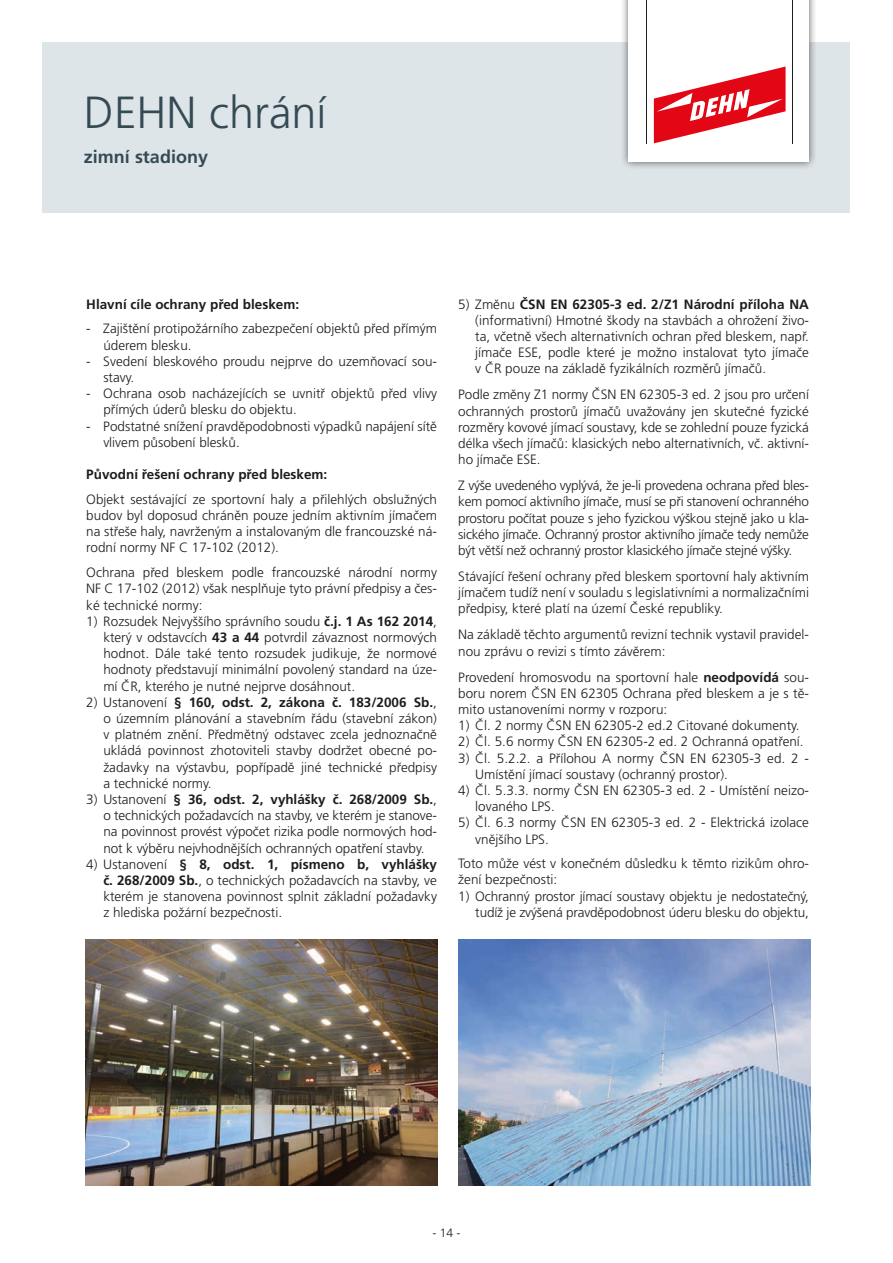
<style>
.page{position:relative;width:893px;height:1263px;background:#fff}
.page>*{position:absolute;margin:0;border:0;box-sizing:border-box;transform-origin:0 0}
.t1{font:300 45px "Frutiger CE";color:#354b54}
.t2{font:700 18px "Frutiger CE";color:#354b54}
.t3{font:300 13.5px/16.2px "Frutiger CE";color:#1d1d1b;text-align:justify}
.t4{font:700 13.5px "Frutiger CE";color:#1d1d1b}
.t5{font:300 12px "Frutiger CE";color:#1d1d1b}
.s1{font-weight:700}
</style>
<div class="page">
<div style="left:43px;top:43px;width:807px;height:170px;background:#dee5e9"></div>
<div style="left:620px;top:0;width:197px;height:170px;background:#1d1d1b;opacity:.65"></div>
<div style="left:628px;top:0;width:181px;height:162px;background:#fff"></div>
<svg style="left:654px;top:67px;width:132px;height:76px"></svg>
<hr style="left:646px;top:0;width:1px;height:143px;background:#1d1d1b">
<hr style="left:792px;top:0;width:1px;height:143px;background:#1d1d1b">
<img style="left:85px;top:940px;width:352px;height:245px">
<img style="left:458px;top:940px;width:352px;height:245px">
<h1 class="t1" style="left:84px;top:86px;width:244px">DEHN chrání</h1>
<h2 class="t2" style="left:84px;top:145px;width:126px">zimní stadiony</h2>
<p class="t4" style="left:86px;top:296px;width:214px">Hlavní cíle ochrany před bleskem:</p>
<p class="t3" style="left:103px;top:321px;width:335px;text-indent:-17px">- Zajištění protipožárního zabezpečení objektů před přímým úderem blesku.</p>
<p class="t3" style="left:103px;top:353px;width:335px;text-indent:-17px">- Svedení bleskového proudu nejprve do uzemňovací sou&shy;stavy.</p>
<p class="t3" style="left:103px;top:385px;width:335px;text-indent:-17px">- Ochrana osob nacházejících se uvnitř objektů před vlivy přímých úderů blesku do objektu.</p>
<p class="t3" style="left:103px;top:418px;width:335px;text-indent:-17px">- Podstatné snížení pravděpodobnosti výpadků napájení sítě vlivem působení blesků.</p>
<p class="t4" style="left:86px;top:466px;width:243px">Původní řešení ochrany před bleskem:</p>
<p class="t3" style="left:86px;top:491px;width:352px">Objekt sestávající ze sportovní haly a přilehlých obslužných budov byl doposud chráněn pouze jedním aktivním jímačem na střeše haly, navrženým a instalovaným dle francouzské ná&shy;rodní normy NF C 17-102 (2012).</p>
<p class="t3" style="left:86px;top:564px;width:352px">Ochrana před bleskem podle francouzské národní normy NF C 17-102 (2012) však nesplňuje tyto právní předpisy a čes&shy;ké technické normy:</p>
<p class="t3" style="left:103px;top:613px;width:335px;text-indent:-17px">1) Rozsudek Nejvyššího správního soudu <span class="s1">č.j. 1 As 162 2014</span>, který v odstavcích <span class="s1">43 a 44</span> potvrdil závaznost normových hodnot. Dále také tento rozsudek judikuje, že normové hodnoty představují minimální povolený standard na úze&shy;mí ČR, kterého je nutné nejprve dosáhnout.</p>
<p class="t3" style="left:103px;top:694px;width:335px;text-indent:-17px">2) Ustanovení <span class="s1">§ 160, odst. 2, zákona č. 183/2006 Sb.</span>, o územním plánování a stavebním řádu (stavební zákon) v platném znění. Předmětný odstavec zcela jednoznačně ukládá povinnost zhotoviteli stavby dodržet obecné po&shy;žadavky na výstavbu, popřípadě jiné technické předpisy a technické normy.</p>
<p class="t3" style="left:103px;top:791px;width:335px;text-indent:-17px">3) Ustanovení <span class="s1">§ 36, odst. 2, vyhlášky č. 268/2009 Sb.</span>, o technických požadavcích na stavby, ve kterém je stanove&shy;na povinnost provést výpočet rizika podle normových hod&shy;not k výběru nejvhodnějších ochranných opatření stavby.</p>
<p class="t3" style="left:103px;top:856px;width:335px;text-indent:-17px">4) Ustanovení <span class="s1">§ 8, odst. 1, písmeno b, vyhlášky č. 268/2009 Sb.</span>, o technických požadavcích na stavby, ve kterém je stanovena povinnost splnit základní požadavky z hlediska požární bezpečnosti.</p>
<p class="t3" style="left:475px;top:296px;width:335px;text-indent:-17px">5) Změnu <span class="s1">ČSN EN 62305-3 ed. 2/Z1 Národní příloha NA </span>(informativní) Hmotné škody na stavbách a ohrožení živo&shy;ta, včetně všech alternativních ochran před bleskem, např. jímače ESE, podle které je možno instalovat tyto jímače v ČR pouze na základě fyzikálních rozměrů jímačů.</p>
<p class="t3" style="left:458px;top:387px;width:352px">Podle změny Z1 normy ČSN EN 62305-3 ed. 2 jsou pro určení ochranných prostorů jímačů uvažovány jen skutečné fyzické rozměry kovové jímací soustavy, kde se zohlední pouze fyzická délka všech jímačů: klasických nebo alternativních, vč. aktivní&shy;ho jímače ESE.</p>
<p class="t3" style="left:458px;top:477px;width:352px">Z výše uvedeného vyplývá, že je-li provedena ochrana před bles&shy;kem pomocí aktivního jímače, musí se při stanovení ochranného prostoru počítat pouze s jeho fyzickou výškou stejně jako u kla&shy;sického jímače. Ochranný prostor aktivního jímače tedy nemůže být větší než ochranný prostor klasického jímače stejné výšky.</p>
<p class="t3" style="left:458px;top:568px;width:352px">Stávající řešení ochrany před bleskem sportovní haly aktivním jímačem tudíž není v souladu s legislativními a normalizačními předpisy, které platí na území České republiky.</p>
<p class="t3" style="left:458px;top:627px;width:352px">Na základě těchto argumentů revizní technik vystavil pravidel&shy;nou zprávu o revizi s tímto závěrem:</p>
<p class="t3" style="left:458px;top:669px;width:352px">Provedení hromosvodu na sportovní hale <span class="s1">neodpovídá</span> sou&shy;boru norem ČSN EN 62305 Ochrana před bleskem a je s tě&shy;mito ustanoveními normy v rozporu:</p>
<p class="t3" style="left:458px;top:717px;width:343px">1) Čl. 2 normy ČSN EN 62305-2 ed.2 Citované dokumenty.</p>
<p class="t3" style="left:458px;top:734px;width:347px">2) Čl. 5.6 normy ČSN EN 62305-2 ed. 2 Ochranná opatření.</p>
<p class="t3" style="left:475px;top:750px;width:335px;text-indent:-17px">3) Čl. 5.2.2. a Přílohou A normy ČSN EN 62305-3 ed. 2 -<br>Umístění jímací soustavy (ochranný prostor).</p>
<p class="t3" style="left:475px;top:782px;width:335px;text-indent:-17px">4) Čl. 5.3.3. normy ČSN EN 62305-3 ed. 2 - Umístění neizo&shy;lovaného LPS.</p>
<p class="t3" style="left:475px;top:815px;width:335px;text-indent:-17px">5) Čl. 6.3 normy ČSN EN 62305-3 ed. 2 - Elektrická izolace vnějšího LPS.</p>
<p class="t3" style="left:458px;top:855px;width:352px">Toto může vést v konečném důsledku k těmto rizikům ohro&shy;žení bezpečnosti:</p>
<p class="t3" style="left:458px;top:888px;width:352px;text-align:right">1) Ochranný prostor jímací soustavy objektu je nedostatečný, tudíž je zvýšená pravděpodobnost úderu blesku do objektu,</p>
<p class="t5" style="left:432px;top:1226px;width:30px">- 14 -</p>
</div>
